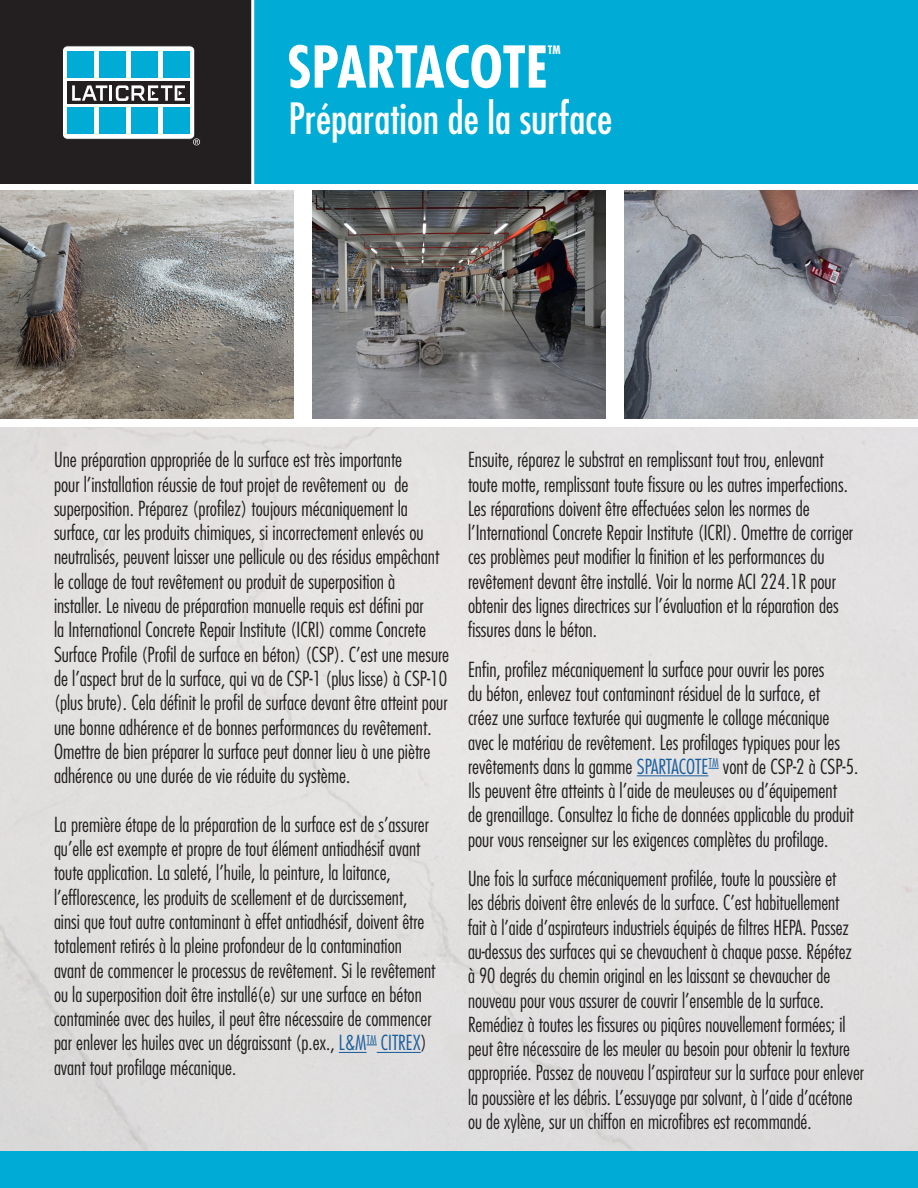
<style>
.page{position:relative;width:918px;height:1188px;background:#fff}
.page>*{position:absolute;margin:0;border:0;box-sizing:border-box;transform-origin:0 0}
.t1{font:700 condensed 56.1px "Futura";color:#fff}
.t2{font:condensed 42px "Futura";color:#fff}
.t3{font:300 condensed 20.25px/24.3px "Futura";color:#231f20}
.t4{font:700 condensed 11.4px "Futura";color:#fff}
.s1{color:#175d9e}
</style>
<div class="page">
<div style="left:0;top:428px;width:918px;height:723px;background:#e3e0e0"></div>
<svg style="left:339px;top:1052px;width:28px;height:1px"></svg>
<hr style="left:377px;top:1052px;width:44px;height:1px;background:#175d9e">
<hr style="left:637px;top:775px;width:71px;height:1px;background:#175d9e">
<div style="left:0;top:0;width:252px;height:184px;background:#231f20"></div>
<div style="left:254px;top:0;width:664px;height:184px;background:#00acd5"></div>
<div style="left:62px;top:46px;width:133px;height:93px;background:#fff;border-radius:5px"></div>
<div style="left:62px;top:46px;width:133px;height:94px;border:1px solid #231f20;border-radius:5px"></div>
<div style="left:67px;top:108px;width:27px;height:26px;background:#00acd5"></div>
<div style="left:99px;top:108px;width:27px;height:26px;background:#00acd5"></div>
<div style="left:131px;top:108px;width:27px;height:26px;background:#00acd5"></div>
<div style="left:163px;top:108px;width:27px;height:26px;background:#00acd5"></div>
<div style="left:67px;top:81px;width:123px;height:23px;background:#231f20"></div>
<svg style="left:72px;top:85px;width:113px;height:16px"></svg>
<div style="left:67px;top:51px;width:27px;height:27px;background:#00acd5"></div>
<div style="left:99px;top:51px;width:27px;height:27px;background:#00acd5"></div>
<div style="left:131px;top:51px;width:27px;height:27px;background:#00acd5"></div>
<div style="left:163px;top:51px;width:27px;height:27px;background:#00acd5"></div>
<svg style="left:193px;top:138px;width:7px;height:7px"></svg>
<hr style="left:251px;top:0;width:3px;height:184px;background:#fff">
<img style="left:0;top:190px;width:294px;height:228px">
<img style="left:312px;top:190px;width:294px;height:228px">
<img style="left:624px;top:190px;width:294px;height:228px">
<div style="left:0;top:1151px;width:918px;height:37px;background:#00acd5"></div>
<p class="t1" style="left:287px;top:32px;width:262px">SPARTACOTE</p>
<p class="t4" style="left:548px;top:43px;width:14px">TM</p>
<p class="t2" style="left:288px;top:93px;width:325px">Préparation de la surface</p>
<p class="t3" style="left:54px;top:448px;width:397px">Une préparation appropriée de la surface est très importante<br>pour l’installation réussie de tout projet de revêtement ou de superposition. Préparez (profilez) toujours mécaniquement la surface, car les produits chimiques, si incorrectement enlevés ou neutralisés, peuvent laisser une pellicule ou des résidus empêchant le collage de tout revêtement ou produit de superposition à<br>installer. Le niveau de préparation manuelle requis est défini par<br>la International Concrete Repair Institute (ICRI) comme Concrete Surface Profile (Profil de surface en béton) (CSP). C’est une mesure de l’aspect brut de la surface, qui va de CSP-1 (plus lisse) à CSP-10 (plus brute). Cela définit le profil de surface devant être atteint pour une bonne adhérence et de bonnes performances du revêtement.<br>Omettre de bien préparer la surface peut donner lieu à une piètre adhérence ou une durée de vie réduite du système.</p>
<p class="t3" style="left:54px;top:812px;width:383px">La première étape de la préparation de la surface est de s’assurer qu’elle est exempte et propre de tout élément antiadhésif avant toute application. La saleté, l’huile, la peinture, la laitance, l’efflorescence, les produits de scellement et de durcissement, ainsi que tout autre contaminant à effet antiadhésif, doivent être totalement retirés à la pleine profondeur de la contamination avant de commencer le processus de revêtement. Si le revêtement ou la superposition doit être installé(e) sur une surface en béton contaminée avec des huiles, il peut être nécessaire de commencer par enlever les huiles avec un dégraissant (p.ex., <span class="s1">L&amp;M</span><sup>TM</sup> <span class="s1">CITREX</span>) avant tout profilage mécanique.</p>
<p class="t3" style="left:468px;top:448px;width:387px">Ensuite, réparez le substrat en remplissant tout trou, enlevant toute motte, remplissant toute fissure ou les autres imperfections.<br>Les réparations doivent être effectuées selon les normes de l’International Concrete Repair Institute (ICRI). Omettre de corriger ces problèmes peut modifier la finition et les performances du revêtement devant être installé. Voir la norme ACI 224.1R pour obtenir des lignes directrices sur l’évaluation et la réparation des fissures dans le béton.</p>
<p class="t3" style="left:468px;top:657px;width:392px">Enfin, profilez mécaniquement la surface pour ouvrir les pores<br>du béton, enlevez tout contaminant résiduel de la surface, et<br>créez une surface texturée qui augmente le collage mécanique avec le matériau de revêtement. Les profilages typiques pour les revêtements dans la gamme <span class="s1">SPARTACOTE</span><sup>TM</sup> vont de CSP-2 à CSP-5.<br>Ils peuvent être atteints à l’aide de meuleuses ou d’équipement<br>de grenaillage. Consultez la fiche de données applicable du produit pour vous renseigner sur les exigences complètes du profilage.</p>
<p class="t3" style="left:468px;top:866px;width:398px">Une fois la surface mécaniquement profilée, toute la poussière et<br>les débris doivent être enlevés de la surface. C’est habituellement<br>fait à l’aide d’aspirateurs industriels équipés de filtres HEPA. Passez au-dessus des surfaces qui se chevauchent à chaque passe. Répétez à 90 degrés du chemin original en les laissant se chevaucher de nouveau pour vous assurer de couvrir l’ensemble de la surface.<br>Remédiez à toutes les fissures ou piqûres nouvellement formées; il peut être nécessaire de les meuler au besoin pour obtenir la texture appropriée. Passez de nouveau l’aspirateur sur la surface pour enlever la poussière et les débris. L’essuyage par solvant, à l’aide d’acétone ou de xylène, sur un chiffon en microfibres est recommandé.</p>
</div>
